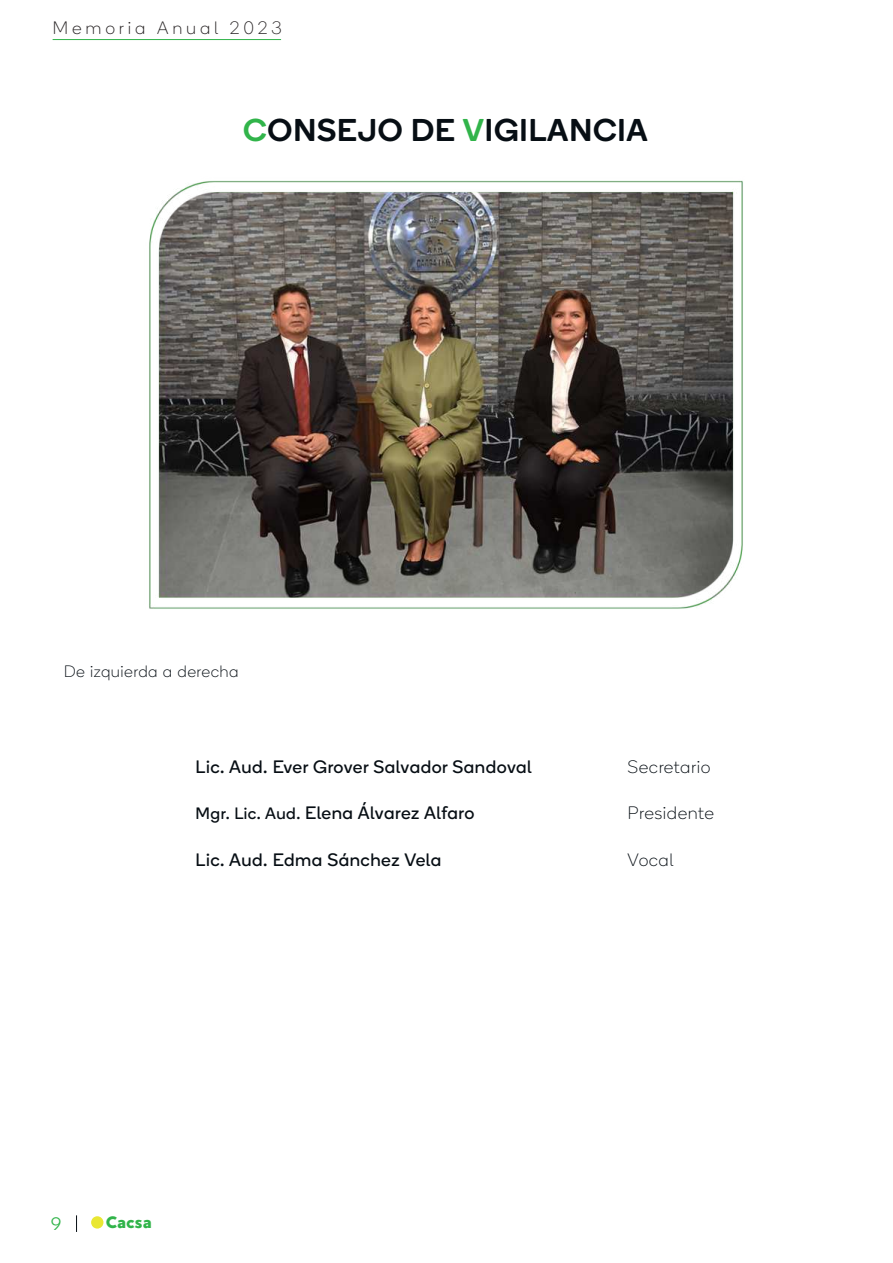
<style>
.page{position:relative;width:893px;height:1263px;background:#fff}
.page>*{position:absolute;margin:0;border:0;box-sizing:border-box;transform-origin:0 0}
.t1{font:500 31.5px "Boing";letter-spacing:.03em;color:#070e14}
.t2{font:18px "Boing";letter-spacing:.03em;color:#070e14}
.t3{font:100 18px "Boing";letter-spacing:.03em;color:#070e14}
.t4{font:100 18px "Boing";letter-spacing:.21em;color:#231f20}
.t5{font:300 18px "Boing";color:#31b44a}
.t6{font:100 16.5px "Boing";letter-spacing:.03em;color:#070e14}
.t7{font:16.5px "MADE Good Time Grotesk";letter-spacing:-.09em;color:#31b44a}
.s1{color:#31b44a}
.s2{font-size:16.5px}
</style>
<div class="page">
<svg style="left:76px;top:1215px;width:1px;height:17px"></svg>
<hr style="left:53px;top:39px;width:228px;height:1px;background:#31b44a">
<div style="left:91px;top:1216px;width:12px;height:12px;background:#e9e733;border-radius:50%"></div>
<img style="left:149px;top:180px;width:594px;height:429px">
<p class="t4" style="left:53px;top:17px;width:231px">Memoria Anual 2023</p>
<h1 class="t1" style="left:243px;top:112px;width:406px"><span class="s1">C</span>ONSEJO DE <span class="s1">V</span>IGILANCIA</h1>
<p class="t6" style="left:64px;top:662px;width:176px">De izquierda a derecha</p>
<p class="t2" style="left:196px;top:756px;width:338px">Lic. Aud. Ever Grover Salvador Sandoval</p>
<p class="t3" style="left:628px;top:756px;width:84px">Secretario</p>
<p class="t2" style="left:196px;top:802px;width:280px"><span class="s2">Mgr. Lic. Aud.</span> Elena Álvarez Alfaro</p>
<p class="t3" style="left:628px;top:802px;width:88px">Presidente</p>
<p class="t2" style="left:196px;top:849px;width:247px">Lic. Aud. Edma Sánchez Vela</p>
<p class="t3" style="left:628px;top:849px;width:47px">Vocal</p>
<p class="t5" style="left:51px;top:1213px;width:12px">9</p>
<p class="t7" style="left:105px;top:1213px;width:49px">Cacsa</p>
</div>
